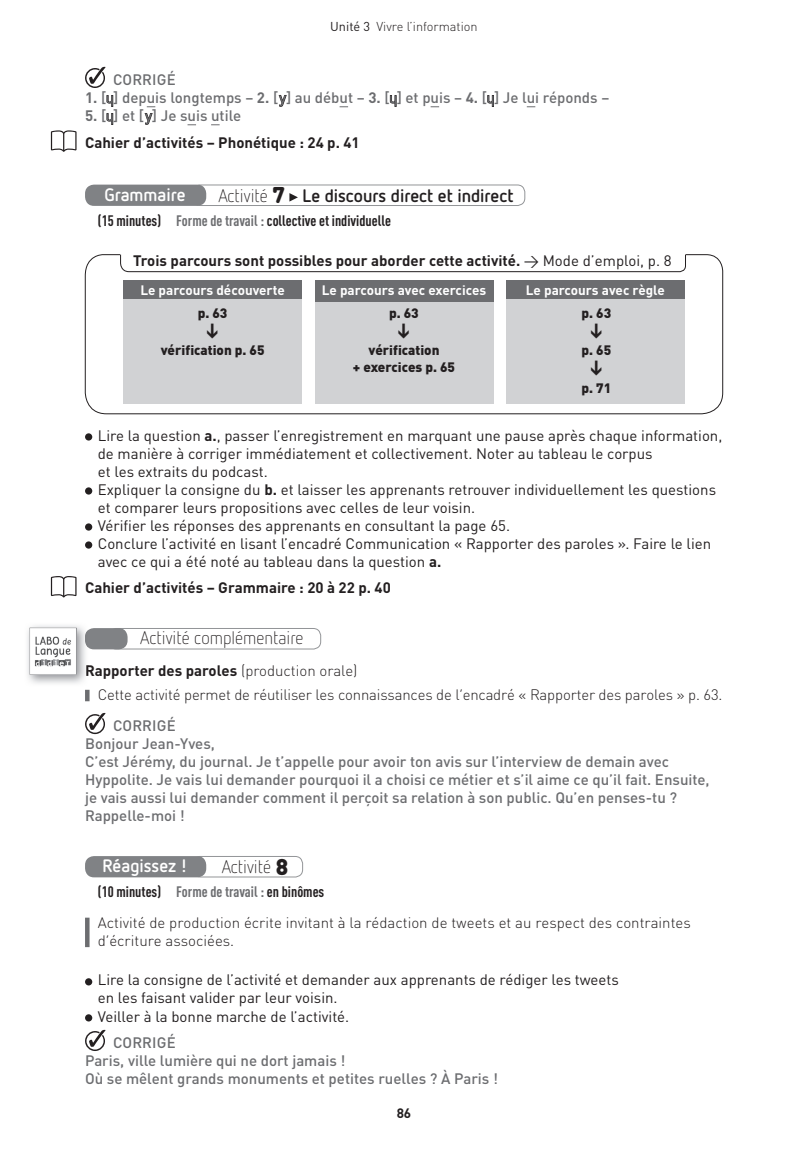
<style>
.page{position:relative;width:808px;height:1149px;background:#fff}
.page>*{position:absolute;margin:0;border:0;box-sizing:border-box;transform-origin:0 0}
.t1{font:700 18px "Netto OT";color:#231f20}
.t2{font:300 18px "Netto OT";color:#231f20}
.t3{font:700 18px "Netto OT";color:#fff}
.t4{font:15px/18px "DIN Pro";color:#231f20}
.t5{font:500 15px/18px "DIN Pro";color:#6c6d70}
.t6{font:700 15px/26.5px "DIN Pro";color:#231f20}
.t7{font:300 15px/18px "DIN Round Pro";color:#231f20}
.t8{font:700 condensed 15px "DIN Pro";color:#231f20}
.t9{font:900 13.5px/16.5px "DIN Pro";color:#231f20;text-align:center}
.t10{font:700 13.5px "DIN Pro";color:#fff}
.t11{font:700 13.5px "DIN Pro";color:#231f20}
.t12{font:300 12.75px "DIN Pro";color:#231f20}
.s1{font-weight:400}
.s2{font-weight:700}
.s3{font-family:"IP Asans";font-weight:400;font-size:18px}
.s4{color:#6c6d70}
.s5{font-weight:500;color:#6c6d70}
.s6{font-family:"IP Asans";font-weight:400;font-size:18px;color:#6c6d70}
.s7{font-weight:300}
.s8{font-family:"DIN Round Pro";font-weight:900;font-size:22.5px}
</style>
<div class="page">
<svg style="left:85px;top:67px;width:20px;height:21px"></svg>
<svg style="left:107px;top:95px;width:6px;height:11px"></svg>
<svg style="left:279px;top:95px;width:7px;height:11px"></svg>
<svg style="left:390px;top:95px;width:6px;height:11px"></svg>
<svg style="left:488px;top:95px;width:5px;height:11px"></svg>
<svg style="left:107px;top:113px;width:6px;height:11px"></svg>
<svg style="left:145px;top:113px;width:7px;height:11px"></svg>
<svg style="left:289px;top:193px;width:9px;height:8px"></svg>
<div style="left:192px;top:184px;width:333px;height:22px;border:1px solid #939598;border-radius:8px"></div>
<div style="left:85px;top:184px;width:121px;height:22px;background:#808285;border-radius:9px"></div>
<svg style="left:85px;top:254px;width:638px;height:160px"></svg>
<svg style="left:120px;top:254px;width:566px;height:18px"></svg>
<div style="left:123px;top:280px;width:179px;height:123px;background:#d1d2d4"></div>
<div style="left:315px;top:280px;width:178px;height:123px;background:#d1d2d4"></div>
<div style="left:506px;top:280px;width:179px;height:123px;background:#d1d2d4"></div>
<div style="left:123px;top:280px;width:179px;height:19px;background:#6c6d70"></div>
<div style="left:315px;top:280px;width:178px;height:21px;background:#6c6d70"></div>
<div style="left:506px;top:280px;width:179px;height:19px;background:#6c6d70"></div>
<div style="left:85px;top:433px;width:7px;height:7px;background:#231f20;border-radius:50%"></div>
<div style="left:85px;top:487px;width:7px;height:7px;background:#231f20;border-radius:50%"></div>
<div style="left:85px;top:523px;width:7px;height:7px;background:#231f20;border-radius:50%"></div>
<div style="left:85px;top:541px;width:7px;height:7px;background:#231f20;border-radius:50%"></div>
<div style="left:108px;top:628px;width:213px;height:21px;border:1px solid #939598;border-radius:8px"></div>
<div style="left:85px;top:628px;width:43px;height:21px;background:#808285;border-radius:9px"></div>
<svg style="left:85px;top:712px;width:20px;height:21px"></svg>
<div style="left:192px;top:855px;width:111px;height:22px;border:1px solid #939598;border-radius:7px"></div>
<div style="left:85px;top:855px;width:121px;height:22px;background:#808285;border-radius:9px"></div>
<svg style="left:85px;top:977px;width:7px;height:8px"></svg>
<svg style="left:85px;top:1013px;width:7px;height:8px"></svg>
<svg style="left:85px;top:1029px;width:20px;height:21px"></svg>
<svg style="left:51px;top:130px;width:26px;height:22px"></svg>
<svg style="left:51px;top:576px;width:26px;height:21px"></svg>
<img style="left:27px;top:625px;width:59px;height:59px">
<img style="left:85px;top:630px;width:3px;height:17px">
<svg style="left:86px;top:665px;width:2px;height:11px"></svg>
<img style="left:30px;top:627px;width:47px;height:47px">
<div style="left:85px;top:689px;width:5px;height:12px;background:#6c6d70"></div>
<div style="left:85px;top:917px;width:5px;height:29px;background:#6c6d70"></div>
<p class="t12" style="left:330px;top:17px;width:149px"><span class="s1">unité 3</span> Vivre l’information</p>
<p class="t5" style="left:113px;top:69px;width:64px">CoRRiGé</p>
<p class="t5" style="left:85px;top:87px;width:526px"><span class="s2">1.</span> [<span class="s3">˙</span>] depuis longtemps – <span class="s2">2.</span> [<span class="s3">y</span>] au début – <span class="s2">3.</span> [<span class="s3">˙</span>] et puis – <span class="s2">4.</span> [<span class="s3">˙</span>] Je lui réponds –</p>
<p class="t6" style="left:85px;top:100px;width:276px"><span class="s4">5.</span> <span class="s5">[</span><span class="s6">˙</span><span class="s5">] et [</span><span class="s6">y</span><span class="s5">] Je suis utile<br></span>Cahier d’activités – Phonétique : 24 p. 41</p>
<p class="t3" style="left:104px;top:183px;width:83px">Grammaire</p>
<p class="t1" style="left:218px;top:184px;width:297px"><span class="s7">Activité</span> <span class="s8">7</span> Le discours direct et indirect</p>
<p class="t8" style="left:98px;top:209px;width:295px">(15 minutes) <span class="s4">Forme de travail :</span> collective et individuelle</p>
<p class="t6" style="left:133px;top:245px;width:540px">Trois parcours sont possibles pour aborder cette activité. <span class="s1">→ mode d’emploi, p. 8</span></p>
<p class="t9" style="left:198px;top:303px;width:31px">p. 63</p>
<p class="t9" style="left:161px;top:340px;width:105px">vérification p. 65</p>
<p class="t10" style="left:140px;top:278px;width:146px">Le parcours découverte</p>
<p class="t10" style="left:322px;top:278px;width:166px">Le parcours avec exercices</p>
<p class="t10" style="left:526px;top:278px;width:141px">Le parcours avec règle</p>
<p class="t9" style="left:582px;top:303px;width:31px">p. 63</p>
<p class="t9" style="left:582px;top:340px;width:31px">p. 65</p>
<p class="t9" style="left:582px;top:377px;width:31px">p. 71</p>
<p class="t9" style="left:389px;top:303px;width:31px">p. 63</p>
<p class="t9" style="left:353px;top:340px;width:104px">vérification<br>+ exercices p. 65</p>
<p class="t4" style="left:98px;top:424px;width:626px">lire la question <span class="s2">a.</span>, passer l’enregistrement en marquant une pause après chaque information, de manière à corriger immédiatement et collectivement. noter au tableau le corpus<br>et les extraits du podcast.<br>expliquer la consigne du <span class="s2">b.</span> et laisser les apprenants retrouver individuellement les questions et comparer leurs propositions avec celles de leur voisin.<br>Vérifier les réponses des apprenants en consultant la page 65.<br>conclure l’activité en lisant l’encadré communication « rapporter des paroles ». Faire le lien avec ce qui a été noté au tableau dans la question <span class="s2">a.</span></p>
<p class="t6" style="left:85px;top:572px;width:307px">Cahier d’activités – Grammaire : 20 à 22 p. 40</p>
<p class="t2" style="left:140px;top:626px;width:165px">Activité complémentaire</p>
<p class="t6" style="left:85px;top:655px;width:274px">Rapporter des paroles <span class="s7">(production orale)</span></p>
<p class="t7" style="left:98px;top:685px;width:626px">Cette activité permet de réutiliser les connaissances de l’encadré « Rapporter des paroles » p. 63.</p>
<p class="t5" style="left:85px;top:714px;width:626px;text-indent:28px">CoRRiGé<br>Bonjour Jean-Yves,<br>C’est Jérémy, du journal. Je t’appelle pour avoir ton avis sur l’interview de demain avec Hyppolite. Je vais lui demander pourquoi il a choisi ce métier et s’il aime ce qu’il fait. Ensuite, je vais aussi lui demander comment il perçoit sa relation à son public. Qu’en penses-tu ?<br>Rappelle-moi !</p>
<p class="t3" style="left:103px;top:854px;width:86px">Réagissez !</p>
<p class="t2" style="left:222px;top:855px;width:68px">Activité <span class="s8">8</span></p>
<p class="t8" style="left:98px;top:880px;width:228px">(10 minutes) <span class="s4">Forme de travail :</span> en binômes</p>
<p class="t7" style="left:98px;top:913px;width:594px">Activité de production écrite invitant à la rédaction de tweets et au respect des contraintes d’écriture associées.</p>
<p class="t4" style="left:98px;top:969px;width:523px">lire la consigne de l’activité et demander aux apprenants de rédiger les tweets en les faisant valider par leur voisin.<br>Veiller à la bonne marche de l’activité.</p>
<p class="t5" style="left:85px;top:1031px;width:414px;text-indent:28px">CoRRiGé<br>Paris, ville lumière qui ne dort jamais !<br>où se mêlent grands monuments et petites ruelles ? À Paris !</p>
<p class="t11" style="left:397px;top:1101px;width:16px">86</p>
</div>
